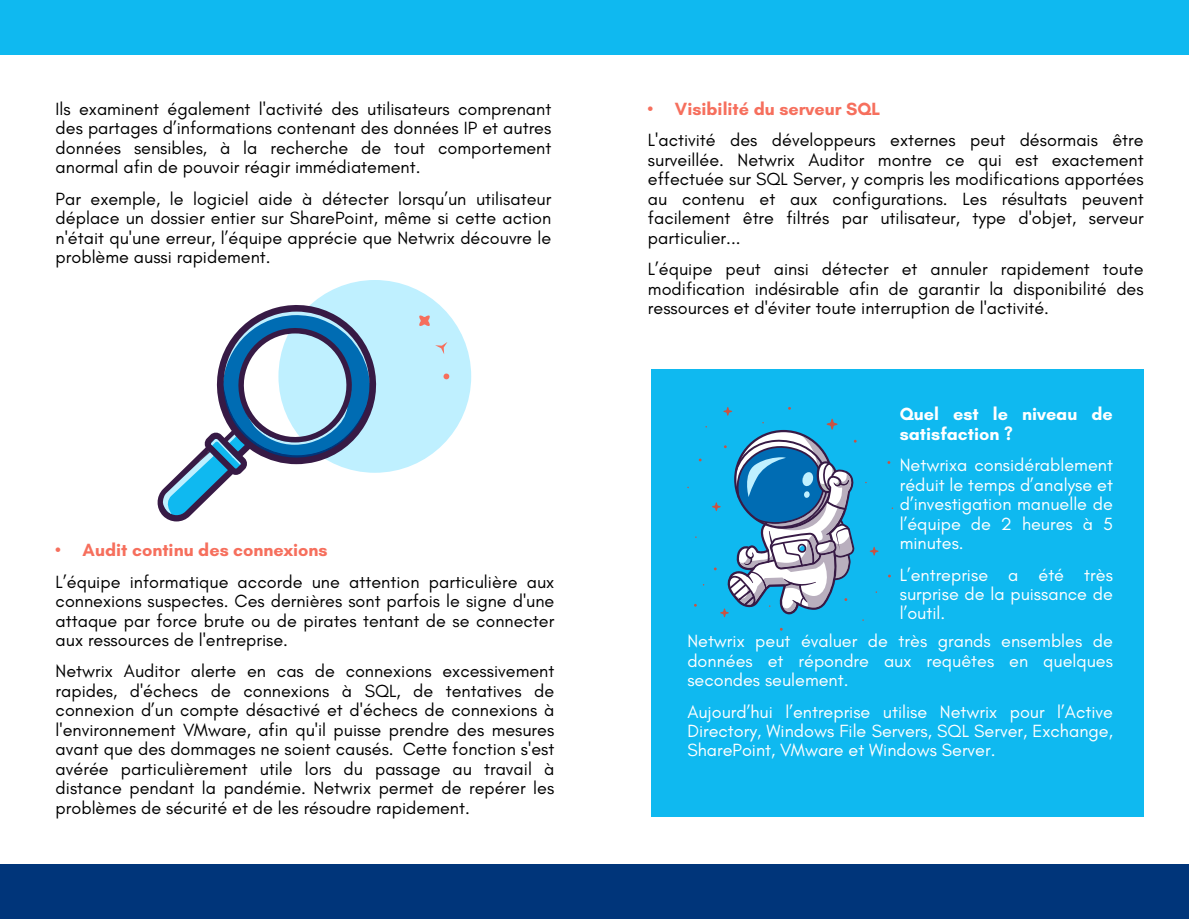
<style>
.page{position:relative;width:1189px;height:919px;background:#fff}
.page>*{position:absolute;margin:0;border:0;box-sizing:border-box;transform-origin:0 0}
.t1{font:18px/19.4px "Glacial Indifference";color:#000;text-align:justify}
.t2{font:18px/19.5px "Glacial Indifference";color:#fff;text-align:justify}
.t3{font:700 18px "Glacial Indifference";color:#f66f5d}
.t4{font:700 18px/19.5px "Glacial Indifference";color:#fff}
</style>
<div class="page">
<div style="left:278px;top:280px;width:193px;height:192px;background:#bff0ff;border-radius:50%"></div>
<svg style="left:443px;top:373px;width:6px;height:6px"></svg>
<svg style="left:419px;top:315px;width:11px;height:11px"></svg>
<svg style="left:435px;top:342px;width:12px;height:12px"></svg>
<div style="left:0;top:0;width:1188px;height:54px;background:#0fb9f0"></div>
<div style="left:0;top:864px;width:1188px;height:54px;background:#00357a"></div>
<div style="left:651px;top:369px;width:492px;height:447px;background:#0fb9f0"></div>
<svg style="left:869px;top:546px;width:9px;height:9px"></svg>
<svg style="left:694px;top:407px;width:162px;height:210px"></svg>
<svg style="left:157px;top:300px;width:223px;height:222px"></svg>
<p class="t1" style="left:56px;top:101px;width:497px">Ils examinent également l'activité des utilisateurs comprenant des partages d’informations contenant des données IP et autres données sensibles, à la recherche de tout comportement anormal afin de pouvoir réagir immédiatement.</p>
<p class="t1" style="left:56px;top:190px;width:497px">Par exemple, le logiciel aide à détecter lorsqu’un utilisateur déplace un dossier entier sur SharePoint, même si cette action n'était qu'une erreur, l’équipe apprécie que Netwrix découvre le problème aussi rapidement.</p>
<p class="t3" style="left:56px;top:542px;width:273px">• Audit continu des connexions</p>
<p class="t1" style="left:56px;top:573px;width:500px">L’équipe informatique accorde une attention particulière aux connexions suspectes. Ces dernières sont parfois le signe d'une attaque par force brute ou de pirates tentant de se connecter aux ressources de l'entreprise.</p>
<p class="t1" style="left:56px;top:663px;width:500px">Netwrix Auditor alerte en cas de connexions excessivement rapides, d'échecs de connexions à SQL, de tentatives de connexion d’un compte désactivé et d'échecs de connexions à l'environnement VMware, afin qu'il puisse prendre des mesures avant que des dommages ne soient causés. Cette fonction s'est avérée particulièrement utile lors du passage au travail à distance pendant la pandémie. Netwrix permet de repérer les problèmes de sécurité et de les résoudre rapidement.</p>
<p class="t3" style="left:648px;top:101px;width:234px">• Visibilité du serveur SQL</p>
<p class="t1" style="left:648px;top:132px;width:497px">L'activité des développeurs externes peut désormais être surveillée. Netwrix Auditor montre ce qui est exactement effectuée sur SQL Server, y compris les modifications apportées au contenu et aux configurations. Les résultats peuvent facilement être filtrés par utilisateur, type d'objet, serveur particulier...</p>
<p class="t1" style="left:648px;top:261px;width:497px">L’équipe peut ainsi détecter et annuler rapidement toute modification indésirable afin de garantir la disponibilité des ressources et d'éviter toute interruption de l'activité.</p>
<p class="t4" style="left:899px;top:406px;width:215px">Quel est le niveau de satisfaction ?</p>
<p class="t2" style="left:899px;top:457px;width:215px">Netwrixa considérablement réduit le temps d’analyse et d’investigation manuelle de l’équipe de 2 heures à 5 minutes.</p>
<p class="t2" style="left:899px;top:566px;width:215px">L’entreprise a été très surprise de la puissance de l’outil.</p>
<p class="t2" style="left:687px;top:632px;width:427px">Netwrix peut évaluer de très grands ensembles de données et répondre aux requêtes en quelques secondes seulement.</p>
<p class="t2" style="left:687px;top:703px;width:427px">Aujourd’hui l’entreprise utilise Netwrix pour l’Active Directory, Windows File Servers, SQL Server, Exchange, SharePoint, VMware et Windows Server.</p>
</div>
